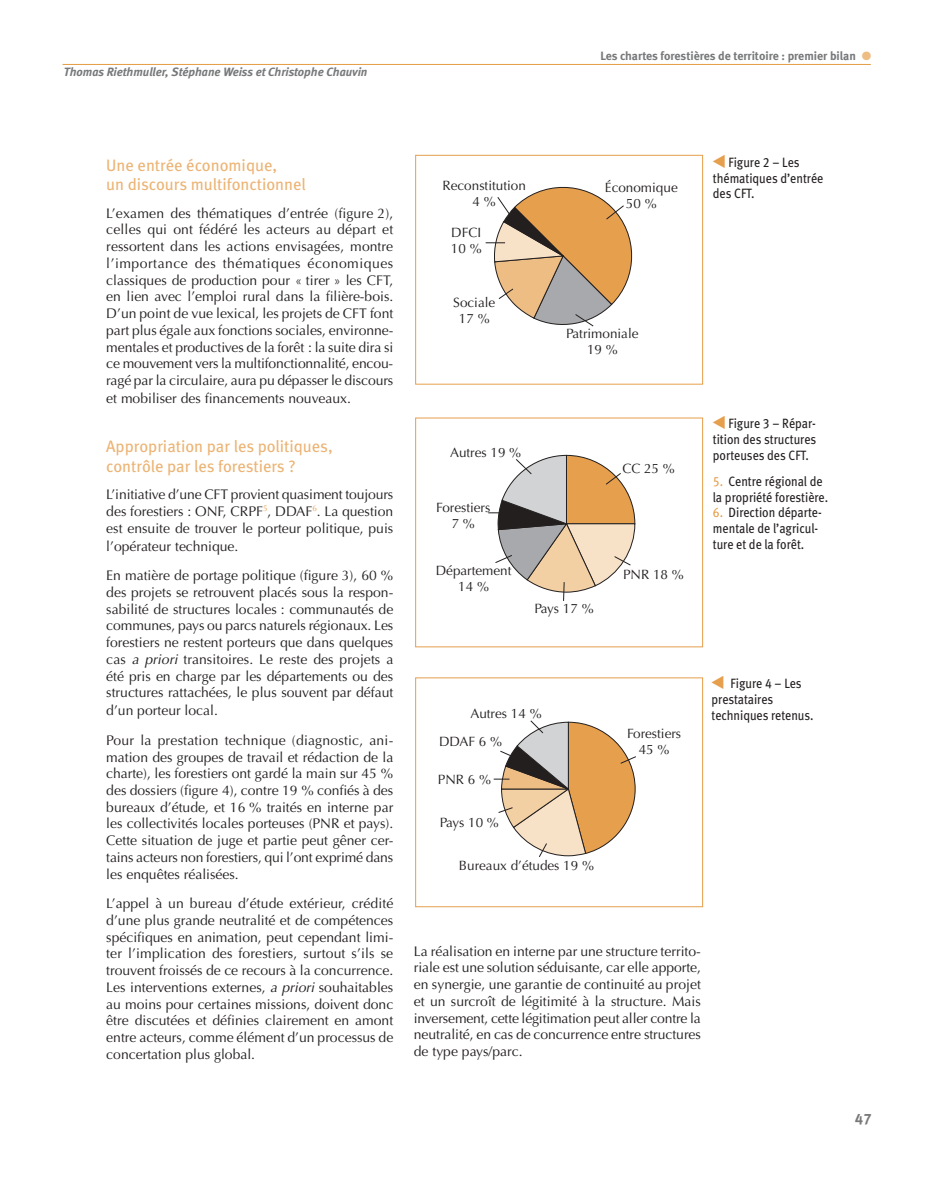
<style>
.page{position:relative;width:936px;height:1191px;background:#fff}
.page>*{position:absolute;margin:0;border:0;box-sizing:border-box;transform-origin:0 0}
.t1{font:16.5px/19.5px "Meta Book LF";color:#ecb475}
.t2{font:15px "Meta Bold LF";color:#77787a}
.t3{font:13.95px/16.8px "Optima";color:#231f1f;text-align:justify}
.t4{font:13.5px/15.8px "Meta Book LF";color:#231f1f;scale:.9 1}
.t5{font:13.5px/16px "Optima";color:#231f1f;text-align:center}
.t6{font:italic 700 12px "Meta";color:#77787a}
.t7{font:12px "Meta Bold LF";color:#77787a}
.s1{color:#eebd84}
.s2{font-style:italic}
.s3{color:#e69f4d}
</style>
<div class="page">
<hr style="left:63px;top:64px;width:808px;height:1px;background:#e69f4d">
<svg style="left:485px;top:186px;width:148px;height:141px"></svg>
<div style="left:415px;top:155px;width:288px;height:230px;border:1px solid #e69f4d"></div>
<svg style="left:493px;top:720px;width:143px;height:137px"></svg>
<div style="left:415px;top:678px;width:288px;height:229px;border:1px solid #e69f4d"></div>
<svg style="left:488px;top:455px;width:147px;height:146px"></svg>
<div style="left:415px;top:418px;width:288px;height:229px;border:1px solid #e69f4d"></div>
<p class="t6" style="left:64px;top:68px;width:305px">Thomas Riethmuller, Stéphane Weiss et Christophe Chauvin</p>
<p class="t7" style="left:600px;top:51px;width:273px">Les chartes forestières de territoire : premier bilan <span class="s1">●</span></p>
<p class="t1" style="left:106px;top:157px;width:201px">Une entrée économique,<br>un discours multifonctionnel</p>
<p class="t3" style="left:106px;top:206px;width:289px">L’examen des thématiques d’entrée (figure 2), celles qui ont fédéré les acteurs au départ et ressortent dans les actions envisagées, montre l’importance des thématiques économiques classiques de production pour « tirer » les CFT, en lien avec l’emploi rural dans la filière-bois.<br>D’un point de vue lexical, les projets de CFT font part plus égale aux fonctions sociales, environne&shy;mentales et productives de la forêt : la suite dira si ce mouvement vers la multifonctionnalité, encou&shy;ragé par la circulaire, aura pu dépasser le discours et mobiliser des financements nouveaux.</p>
<p class="t1" style="left:106px;top:438px;width:228px">Appropriation par les politiques, contrôle par les forestiers ?</p>
<p class="t3" style="left:106px;top:487px;width:289px">L’initiative d’une CFT provient quasiment toujours des forestiers : ONF, CRPF<sup>5</sup>, DDAF<sup>6</sup>. La question est ensuite de trouver le porteur politique, puis l’opérateur technique.</p>
<p class="t3" style="left:106px;top:568px;width:289px">En matière de portage politique (figure 3), 60 % des projets se retrouvent placés sous la respon&shy;sabilité de structures locales : communautés de communes, pays ou parcs naturels régionaux. Les forestiers ne restent porteurs que dans quelques cas <span class="s2">a priori</span> transitoires. Le reste des projets a été pris en charge par les départements ou des structures rattachées, le plus souvent par défaut d’un porteur local.</p>
<p class="t3" style="left:106px;top:733px;width:289px">Pour la prestation technique (diagnostic, ani&shy;mation des groupes de travail et rédaction de la charte), les forestiers ont gardé la main sur 45 % des dossiers (figure 4), contre 19 % confiés à des bureaux d’étude, et 16 % traités en interne par les collectivités locales porteuses (PNR et pays).<br>Cette situation de juge et partie peut gêner cer&shy;tains acteurs non forestiers, qui l’ont exprimé dans les enquêtes réalisées.</p>
<p class="t3" style="left:106px;top:896px;width:289px">L’appel à un bureau d’étude extérieur, crédité d’une plus grande neutralité et de compétences spécifiques en animation, peut cependant limi&shy;ter l’implication des forestiers, surtout s’ils se trouvent froissés de ce recours à la concurrence.<br>Les interventions externes, <span class="s2">a priori</span> souhaitables au moins pour certaines missions, doivent donc être discutées et définies clairement en amont entre acteurs, comme élément d’un processus de concertation plus global.</p>
<p class="t5" style="left:443px;top:179px;width:85px">Reconstitution<br>4 %</p>
<p class="t5" style="left:451px;top:226px;width:32px;text-align:left">DFCI<br>10 %</p>
<p class="t5" style="left:453px;top:295px;width:44px">Sociale<br>17 %</p>
<p class="t5" style="left:605px;top:181px;width:74px">Économique<br>50 %</p>
<p class="t5" style="left:566px;top:327px;width:74px">Patrimoniale<br>19 %</p>
<p class="t5" style="left:450px;top:446px;width:73px">Autres 19 %</p>
<p class="t5" style="left:436px;top:500px;width:56px">Forestiers<br>7 %</p>
<p class="t5" style="left:436px;top:564px;width:77px">Département<br>14 %</p>
<p class="t5" style="left:535px;top:602px;width:61px">Pays 17 %</p>
<p class="t5" style="left:622px;top:462px;width:54px">CC 25 %</p>
<p class="t5" style="left:623px;top:568px;width:62px">PNR 18 %</p>
<p class="t5" style="left:471px;top:707px;width:73px">Autres 14 %</p>
<p class="t5" style="left:439px;top:735px;width:65px">DDAF 6 %</p>
<p class="t5" style="left:438px;top:773px;width:55px">PNR 6 %</p>
<p class="t5" style="left:440px;top:815px;width:61px">Pays 10 %</p>
<p class="t5" style="left:459px;top:859px;width:137px">Bureaux d’études 19 %</p>
<p class="t5" style="left:627px;top:727px;width:56px">Forestiers<br>45 %</p>
<p class="t4" style="left:713px;top:156px;width:124px;text-indent:16px">Figure 2 – Les thématiques d’entrée des CFT.</p>
<p class="t4" style="left:713px;top:417px;width:116px;text-align:justify;text-indent:16px">Figure 3 – Répar&shy;tition des structures porteuses des CFT.</p>
<p class="t4" style="left:713px;top:475px;width:130px"><span class="s3">5.</span> Centre régional de la propriété forestière.</p>
<p class="t4" style="left:713px;top:506px;width:123px"><span class="s3">6.</span> Direction départe&shy;mentale de l’agricul&shy;ture et de la forêt.</p>
<p class="t4" style="left:712px;top:677px;width:115px;text-indent:19px">Figure 4 – Les prestataires techniques retenus.</p>
<p class="t3" style="left:414px;top:944px;width:289px">La réalisation en interne par une structure territo&shy;riale est une solution séduisante, car elle apporte, en synergie, une garantie de continuité au projet et un surcroît de légitimité à la structure. Mais inversement, cette légitimation peut aller contre la neutralité, en cas de concurrence entre structures de type pays/parc.</p>
<p class="t2" style="left:855px;top:1113px;width:18px">47</p>
</div>
